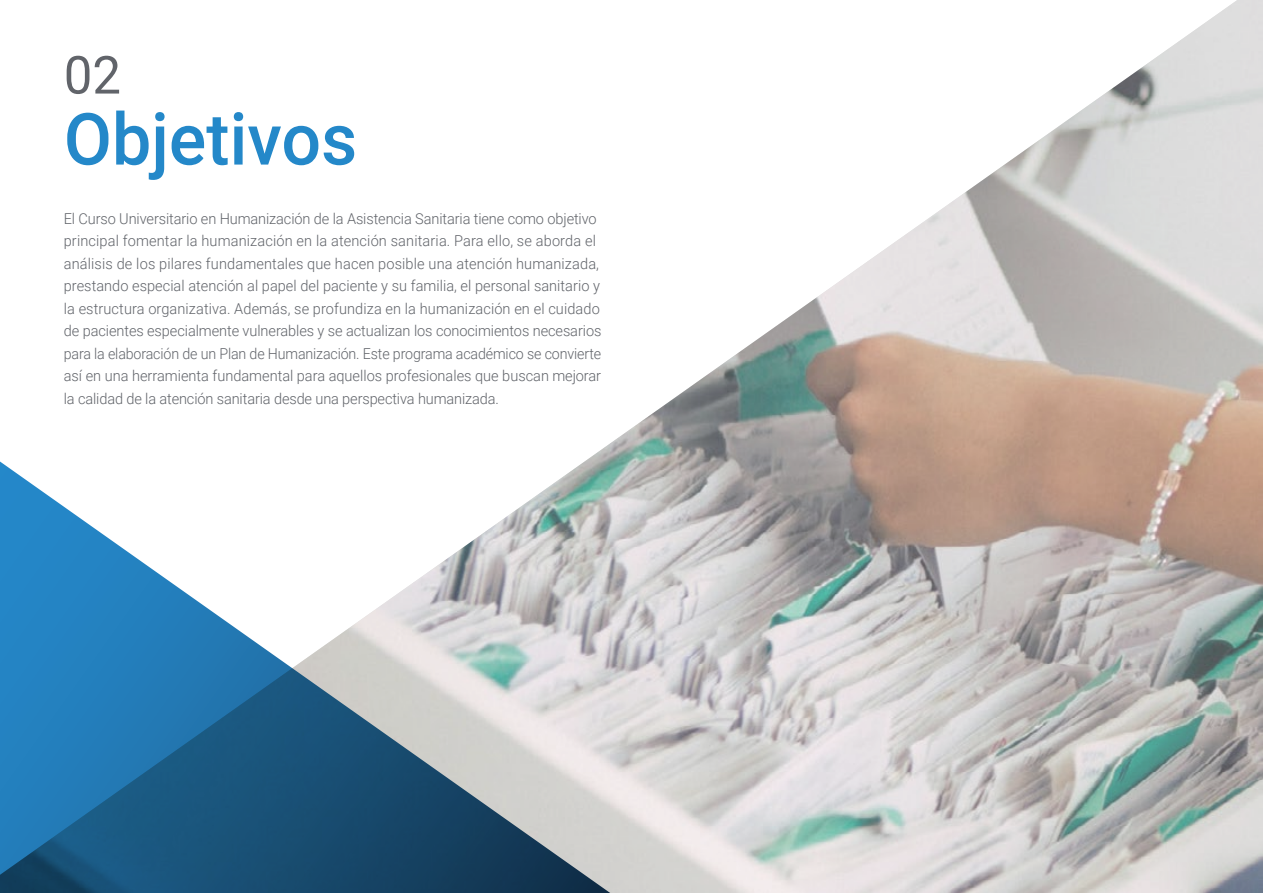
<style>
.page{position:relative;width:1263px;height:893px;background:#fff}
.page>*{position:absolute;margin:0;border:0;box-sizing:border-box;transform-origin:0 0}
.t1{font:500 72px "Roboto";color:#2488c9}
.t2{font:52.5px "Roboto";color:#61646a}
.t3{font:300 15px/22.5px "Roboto";color:#61646a}
</style>
<div class="page">
<img style="left:607px;top:0;width:656px;height:893px">
<svg style="left:0;top:446px;width:640px;height:447px"></svg>
<h2 class="t2" style="left:64px;top:38px;width:59px">02</h2>
<h1 class="t1" style="left:64px;top:89px;width:295px">Objetivos</h1>
<p class="t3" style="left:64px;top:207px;width:539px">El Curso Universitario en Humanización de la Asistencia Sanitaria tiene como objetivo principal fomentar la humanización en la atención sanitaria. Para ello, se aborda el análisis de los pilares fundamentales que hacen posible una atención humanizada, prestando especial atención al papel del paciente y su familia, el personal sanitario y la estructura organizativa. Además, se profundiza en la humanización en el cuidado de pacientes especialmente vulnerables y se actualizan los conocimientos necesarios para la elaboración de un Plan de Humanización. Este programa académico se convierte así en una herramienta fundamental para aquellos profesionales que buscan mejorar la calidad de la atención sanitaria desde una perspectiva humanizada.</p>
</div>
